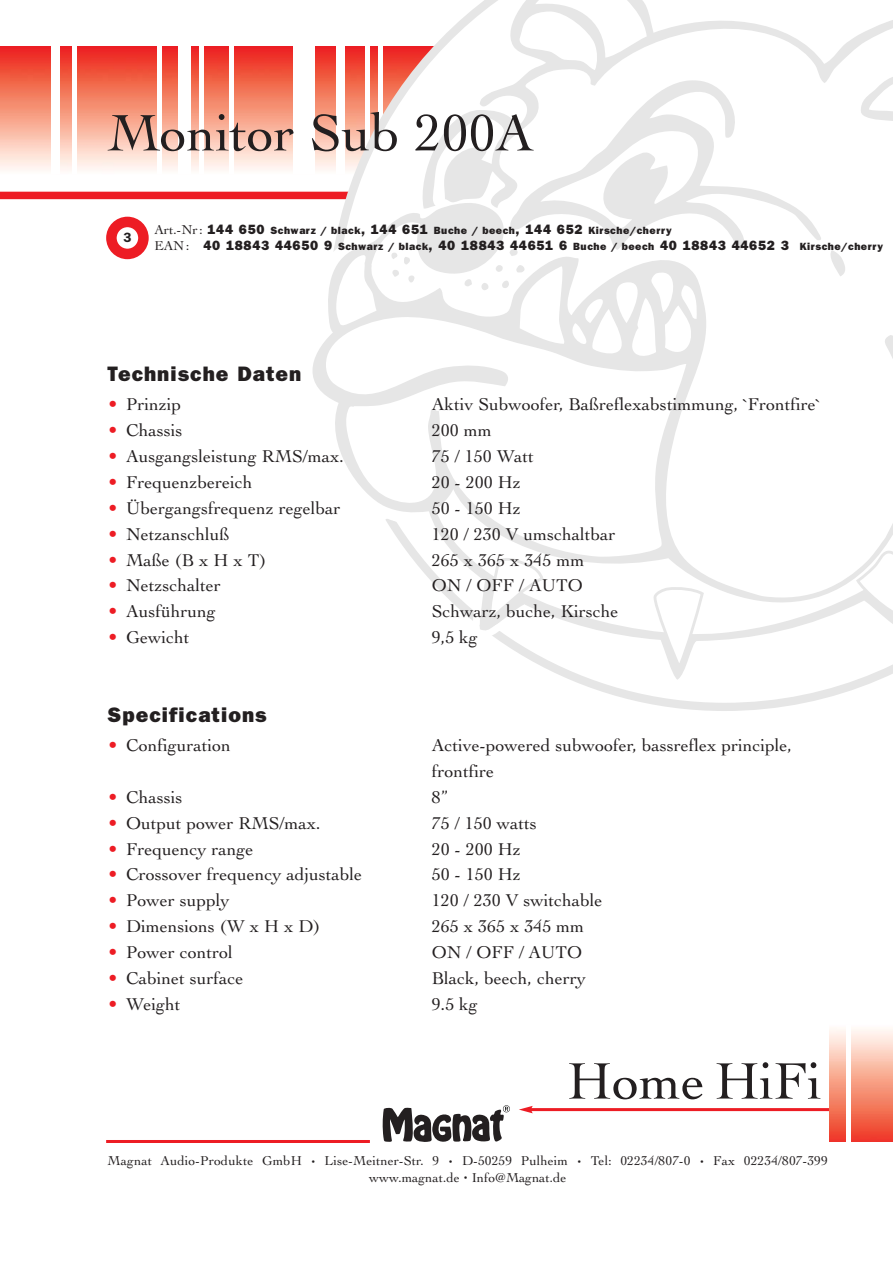
<style>
.page{position:relative;width:893px;height:1263px;background:#fff}
.page>*{position:absolute;margin:0;border:0;box-sizing:border-box;transform-origin:0 0}
.t1{font:54px "Cochin";color:#231f20}
.t2{font:800 21px "Franklin Gothic";letter-spacing:.05em;color:#231f20}
.t3{font:18px/25.8px "Cochin";color:#231f20}
.t4{font:13.5px/16.2px "Cochin";letter-spacing:.01em;color:#231f20;text-align:center}
.t5{font:800 13.5px "Franklin Gothic";letter-spacing:.05em;color:#231f20}
.t6{font:600 13.5px "Franklin Gothic";color:#231f20}
.t7{font:800 10.5px "Franklin Gothic";letter-spacing:.05em;color:#231f20}
.s1{font-family:"Cochin";font-weight:400;font-size:13.5px}
.s2{font-size:13.5px}
.s3{font-family:"Cochin";font-weight:400}
.s4{font-size:10.5px}
.s5{font-family:"Franklin Gothic";font-weight:800;color:#ed1c24}
.s6{font-size:7.5px}
</style>
<div class="page">
<img style="left:0;top:47px;width:293px;height:123px">
<div style="left:51px;top:47px;width:8px;height:127px;background:#fff"></div>
<hr style="left:72px;top:47px;width:4px;height:127px;background:#fff">
<hr style="left:157px;top:47px;width:4px;height:127px;background:#fff">
<div style="left:178px;top:47px;width:13px;height:127px;background:#fff"></div>
<hr style="left:200px;top:47px;width:4px;height:127px;background:#fff">
<div style="left:229px;top:47px;width:5px;height:127px;background:#fff"></div>
<div style="left:0;top:192px;width:382px;height:7px;background:#ed1c24"></div>
<hr style="left:530px;top:1108px;width:362px;height:3px;background:#ed1c24">
<svg style="left:519px;top:1106px;width:13px;height:7px"></svg>
<svg style="left:106px;top:217px;width:43px;height:42px"></svg>
<svg style="left:572px;top:680px;width:305px;height:31px"></svg>
<svg style="left:301px;top:0;width:591px;height:680px"></svg>
<svg style="left:317px;top:311px;width:119px;height:252px"></svg>
<svg style="left:868px;top:79px;width:24px;height:45px"></svg>
<svg style="left:517px;top:0;width:129px;height:70px"></svg>
<svg style="left:436px;top:124px;width:456px;height:530px"></svg>
<svg style="left:854px;top:549px;width:38px;height:69px"></svg>
<svg style="left:653px;top:586px;width:52px;height:87px"></svg>
<svg style="left:463px;top:556px;width:82px;height:88px"></svg>
<svg style="left:375px;top:506px;width:37px;height:18px"></svg>
<svg style="left:325px;top:238px;width:51px;height:88px"></svg>
<div style="left:335px;top:248px;width:10px;height:10px;background:#fff;border-radius:50%"></div>
<hr style="left:106px;top:1140px;width:264px;height:3px;background:#ed1c24">
<svg style="left:382px;top:1105px;width:128px;height:37px"></svg>
<img style="left:829px;top:1029px;width:63px;height:112px">
<hr style="left:846px;top:1025px;width:4px;height:116px;background:#fff">
<h1 class="t1" style="left:108px;top:112px;width:427px">Monitor Sub 200A</h1>
<p class="t6" style="left:123px;top:233px;width:10px">3</p>
<p class="t7" style="left:154px;top:227px;width:518px"><span class="s1">Art.-Nr:</span> <span class="s2">144 650</span> Schwarz / black<span class="s2">, 144 651</span> Buche / beech<span class="s2">, 144 652</span> Kirsche/cherry</p>
<p class="t5" style="left:154px;top:241px;width:730px"><span class="s3">EAN:</span> 40 18843 44650 9 <span class="s4">Schwarz / black</span>, 40 18843 44651 6 <span class="s4">Buche / beech</span> 40 18843 44652 3 <span class="s4">Kirsche/cherry</span></p>
<p class="t2" style="left:108px;top:367px;width:195px">Technische Daten</p>
<p class="t3" style="left:108px;top:393px;width:75px"><span class="s5">•</span> Prinzip</p>
<p class="t3" style="left:432px;top:393px;width:390px">Aktiv Subwoofer, Baßreflexabstimmung, `Frontfire`</p>
<p class="t3" style="left:108px;top:419px;width:76px"><span class="s5">•</span> Chassis</p>
<p class="t3" style="left:432px;top:419px;width:61px">200 mm</p>
<p class="t3" style="left:108px;top:445px;width:238px"><span class="s5">•</span> Ausgangsleistung RMS/max.</p>
<p class="t3" style="left:432px;top:445px;width:103px">75 / 150 Watt</p>
<p class="t3" style="left:108px;top:471px;width:146px"><span class="s5">•</span> Frequenzbereich</p>
<p class="t3" style="left:432px;top:471px;width:90px">20 - 200 Hz</p>
<p class="t3" style="left:108px;top:497px;width:234px"><span class="s5">•</span> Übergangsfrequenz regelbar</p>
<p class="t3" style="left:432px;top:497px;width:90px">50 - 150 Hz</p>
<p class="t3" style="left:108px;top:523px;width:123px"><span class="s5">•</span> Netzanschluß</p>
<p class="t3" style="left:432px;top:523px;width:185px">120 / 230 V umschaltbar</p>
<p class="t3" style="left:108px;top:548px;width:160px"><span class="s5">•</span> Maße (B x H x T)</p>
<p class="t3" style="left:432px;top:548px;width:154px">265 x 365 x 345 mm</p>
<p class="t3" style="left:108px;top:574px;width:115px"><span class="s5">•</span> Netzschalter</p>
<p class="t3" style="left:432px;top:574px;width:152px">ON / OFF / AUTO</p>
<p class="t3" style="left:108px;top:600px;width:110px"><span class="s5">•</span> Ausführung</p>
<p class="t3" style="left:432px;top:600px;width:188px">Schwarz, buche, Kirsche</p>
<p class="t3" style="left:108px;top:626px;width:83px"><span class="s5">•</span> Gewicht</p>
<p class="t3" style="left:432px;top:626px;width:48px">9,5 kg</p>
<p class="t2" style="left:108px;top:708px;width:160px">Specifications</p>
<p class="t3" style="left:108px;top:734px;width:125px"><span class="s5">•</span> Configuration</p>
<p class="t3" style="left:432px;top:734px;width:362px">Active-powered subwoofer, bassreflex principle, frontfire</p>
<p class="t3" style="left:108px;top:786px;width:76px"><span class="s5">•</span> Chassis</p>
<p class="t3" style="left:432px;top:786px;width:18px">8”</p>
<p class="t3" style="left:108px;top:812px;width:214px"><span class="s5">•</span> Output power RMS/max.</p>
<p class="t3" style="left:432px;top:812px;width:106px">75 / 150 watts</p>
<p class="t3" style="left:108px;top:837px;width:147px"><span class="s5">•</span> Frequency range</p>
<p class="t3" style="left:432px;top:837px;width:90px">20 - 200 Hz</p>
<p class="t3" style="left:108px;top:863px;width:256px"><span class="s5">•</span> Crossover frequency adjustable</p>
<p class="t3" style="left:432px;top:863px;width:90px">50 - 150 Hz</p>
<p class="t3" style="left:108px;top:889px;width:123px"><span class="s5">•</span> Power supply</p>
<p class="t3" style="left:432px;top:889px;width:172px">120 / 230 V switchable</p>
<p class="t3" style="left:108px;top:915px;width:214px"><span class="s5">•</span> Dimensions (W x H x D)</p>
<p class="t3" style="left:432px;top:915px;width:154px">265 x 365 x 345 mm</p>
<p class="t3" style="left:108px;top:941px;width:127px"><span class="s5">•</span> Power control</p>
<p class="t3" style="left:432px;top:941px;width:152px">ON / OFF / AUTO</p>
<p class="t3" style="left:108px;top:967px;width:137px"><span class="s5">•</span> Cabinet surface</p>
<p class="t3" style="left:432px;top:967px;width:155px">Black, beech, cherry</p>
<p class="t3" style="left:108px;top:993px;width:74px"><span class="s5">•</span> Weight</p>
<p class="t3" style="left:432px;top:993px;width:48px">9.5 kg</p>
<h1 class="t1" style="left:567px;top:1060px;width:256px">Home HiFi</h1>
<p class="t4" style="left:108px;top:1154px;width:721px">Magnat Audio-Produkte GmbH <span class="s6">•</span> Lise-Meitner-Str. 9 <span class="s6">•</span> D-50259 Pulheim <span class="s6">•</span> Tel: 02234/807-0 <span class="s6">•</span> Fax 02234/807-399 www.magnat.de <span class="s6">•</span> Info@Magnat.de</p>
</div>
